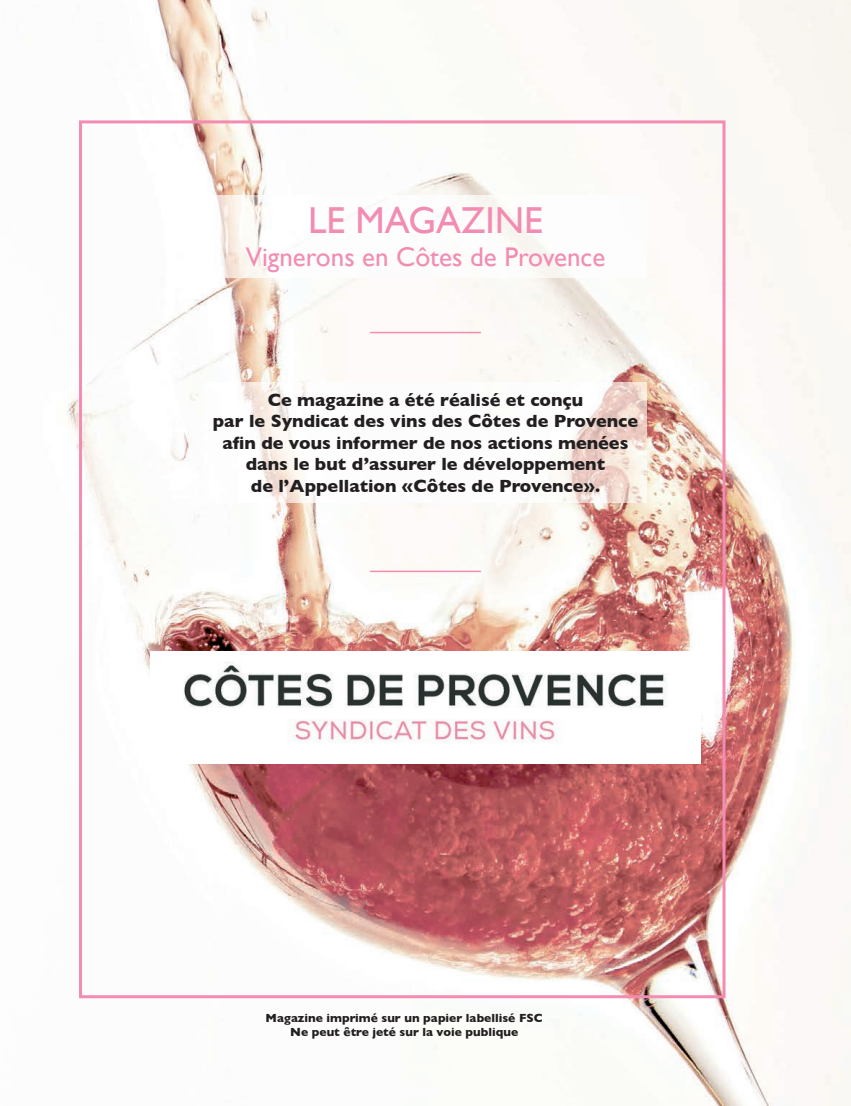
<style>
.page{position:relative;width:851px;height:1106px;background:#fff}
.page>*{position:absolute;margin:0;border:0;box-sizing:border-box;transform-origin:0 0}
.t1{font:37.5px "Gill Sans";color:#f38cb2}
.t2{font:27px "Gill Sans";color:#f38cb2}
.t3{font:700 18px/21.6px "Gill Sans";color:#231f20;text-align:center}
.t4{font:700 12px/14.4px "Gill Sans";color:#231f20;text-align:center}
</style>
<div class="page">
<img style="left:67px;top:0;width:783px;height:1106px">
<img style="left:204px;top:196px;width:442px;height:82px">
<hr style="left:370px;top:570px;width:111px;height:2px;background:#f38cb2">
<hr style="left:370px;top:332px;width:111px;height:1px;background:#f38cb2">
<img style="left:204px;top:382px;width:442px;height:120px">
<div style="left:79px;top:120px;width:646px;height:878px;border:3px solid #f38cb2"></div>
<img style="left:151px;top:652px;width:549px;height:112px">
<h1 class="t1" style="left:308px;top:199px;width:236px">LE MAGAZINE</h1>
<h2 class="t2" style="left:246px;top:241px;width:361px">Vignerons en Côtes de Provence</h2>
<p class="t3" style="left:213px;top:388px;width:427px">Ce magazine a été réalisé et conçu<br>par le Syndicat des vins des Côtes de Provence afin de vous informer de nos actions menées dans le but d’assurer le développement<br>de l’Appellation «Côtes de Provence».</p>
<p class="t4" style="left:265px;top:1010px;width:278px">Magazine imprimé sur un papier labellisé FSC<br>Ne peut être jeté sur la voie publique</p>
</div>
